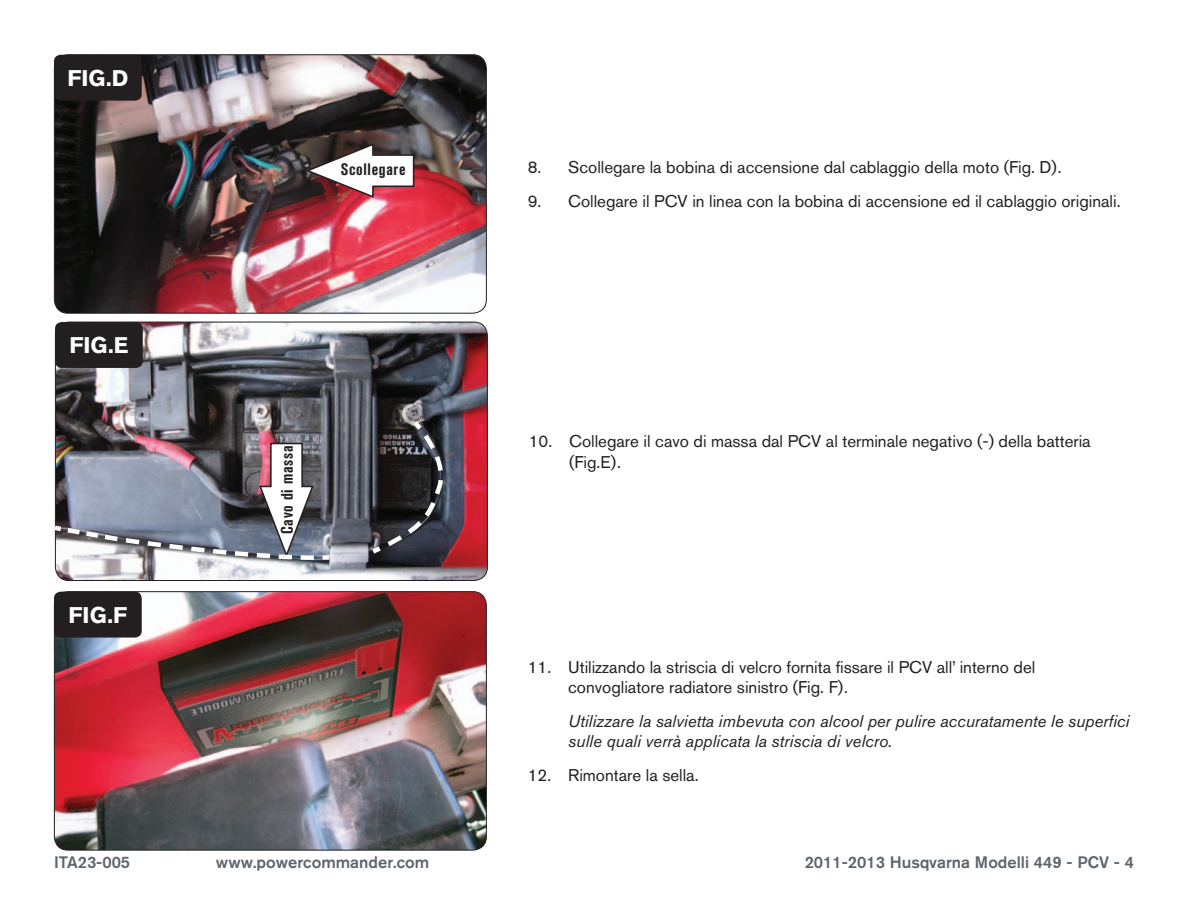
<style>
.page{position:relative;width:1188px;height:918px;background:#fff}
.page>*{position:absolute;margin:0;border:0;box-sizing:border-box;transform-origin:0 0}
.t1{font:700 22.5px "Akzidenz Grotesk BQ";color:#fff}
.Bodycopy{font:16.8px/20.2px "Akzidenz Grotesk BQ";color:#231f20}
.Bodycopy-2{font:italic 16.8px/20.2px "Akzidenz Grotesk BQ";color:#231f20}
.t2{font:500 16.5px "Akzidenz Grotesk BQ";color:#5e656c}
.Callouts{font:700 condensed 16.5px "Akzidenz Grotesk BQ";letter-spacing:.04em;color:#231f20}
</style>
<div class="page">
<img style="left:54px;top:55px;width:431px;height:257px">
<div style="left:54px;top:54px;width:433px;height:260px;border:1px solid #231f20;border-radius:14px"></div>
<div style="left:54px;top:55px;width:88px;height:46px;background:#231f20;border-radius:7px"></div>
<svg style="left:304px;top:142px;width:111px;height:57px"></svg>
<img style="left:55px;top:322px;width:432px;height:258px">
<div style="left:55px;top:322px;width:88px;height:46px;background:#231f20;border-radius:7px"></div>
<img style="left:54px;top:592px;width:432px;height:258px">
<div style="left:54px;top:591px;width:433px;height:259px;border:1px solid #231f20;border-radius:14px"></div>
<div style="left:54px;top:592px;width:88px;height:46px;background:#231f20;border-radius:7px"></div>
<img style="left:54px;top:442px;width:280px;height:120px">
<svg style="left:367px;top:418px;width:79px;height:139px;background:#35363b"></svg>
<p class="t1" style="left:67px;top:65px;width:62px">FIG.D</p>
<p class="t1" style="left:69px;top:333px;width:61px">FIG.E</p>
<p class="t1" style="left:69px;top:602px;width:60px">FIG.F</p>
<p class="Callouts" style="left:341px;top:160px;width:66px">Scollegare</p>
<p class="Callouts" style="left:278px;top:534px;width:90px;rotate:-90deg">Cavo di massa</p>
<p class="Bodycopy" style="left:528px;top:157px;width:536px">8. Scollegare la bobina di accensione dal cablaggio della moto (Fig. D).</p>
<p class="Bodycopy" style="left:528px;top:191px;width:594px">9. Collegare il PCV in linea con la bobina di accensione ed il cablaggio originali.</p>
<p class="Bodycopy" style="left:569px;top:431px;width:523px;text-indent:-40px">10. Collegare il cavo di massa dal PCV al terminale negativo (-) della batteria (Fig.E).</p>
<p class="Bodycopy" style="left:568px;top:657px;width:469px;text-indent:-40px">11. Utilizzando la striscia di velcro fornita fissare il PCV all’ interno del convogliatore radiatore sinistro (Fig. F).</p>
<p class="Bodycopy-2" style="left:568px;top:711px;width:563px">Utilizzare la salvietta imbevuta con alcool per pulire accuratamente le superfici sulle quali verrà applicata la striscia di velcro.</p>
<p class="Bodycopy" style="left:528px;top:765px;width:172px">12. Rimontare la sella.</p>
<p class="t2" style="left:54px;top:852px;width:78px">ITA23-005</p>
<p class="t2" style="left:216px;top:852px;width:215px">www.powercommander.com</p>
<p class="t2" style="left:805px;top:852px;width:331px">2011-2013 Husqvarna Modelli 449 - PCV - 4</p>
</div>
